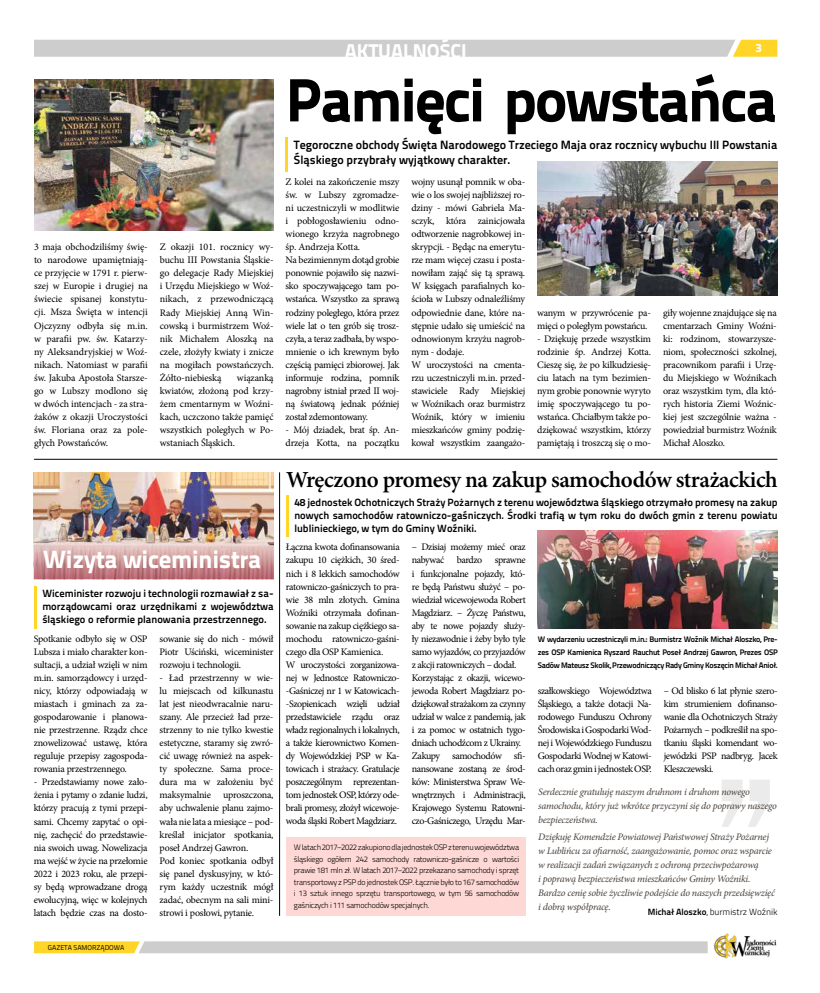
<style>
.page{position:relative;width:820px;height:993px;background:#fff}
.page>*{position:absolute;margin:0;border:0;box-sizing:border-box;transform-origin:0 0}
.t1{font:61px "Titillium Text 22 L 999 wt";letter-spacing:-.03em;color:#000}
.t2{font:25px "Titillium Text 22 L 999 wt";letter-spacing:-.01em;color:#fff}
.t3{font:600 23px "Minion Pro";letter-spacing:-.02em;color:#000}
.t4{font:20px "Titillium Text 22 L 999 wt";color:#fff}
.t5{font:12px/15px "Titillium Text 22 L 800 wt";color:#000}
.t6{font:12px "Titillium Text 22 L 999 wt";color:#fff}
.t7{font:10.5px/13px "Titillium Text 22 L 800 wt";color:#000;text-align:justify}
.t8{font:10px/13px "Minion Pro";letter-spacing:-.03em;color:#000;text-align:justify}
.t9{font:italic 500 10px/14px "Minion Pro";letter-spacing:-.025em;color:#544d48}
.t10{font:9px "Titillium Text 22 L 250 wt";letter-spacing:-.01em;color:#000}
.t11{font:8px/11.5px "Titillium Text 22 L 250 wt";letter-spacing:-.04em;color:#000;text-align:justify}
.t12{font:8px/13px "Titillium Text 22 L 800 wt";letter-spacing:-.035em;color:#000;text-align:justify}
.t13{font:7px "Titillium Text 22 L 400 wt";color:#000}
.s1{font-family:"Titillium Text 22 L 800 wt"}
</style>
<div class="page">
<img style="left:714px;top:933px;width:63px;height:24px">
<svg style="left:34px;top:941px;width:673px;height:11px;background:#d7d0b6"></svg>
<svg style="left:34px;top:40px;width:743px;height:17px;background:#d1cec5"></svg>
<img style="left:34px;top:472px;width:239px;height:19px">
<img style="left:34px;top:491px;width:239px;height:88px">
<hr style="left:34px;top:459px;width:743px;height:1px;background:#000">
<hr style="left:279px;top:472px;width:1px;height:443px;background:#000">
<hr style="left:285px;top:136px;width:3px;height:35px;background:#ffd528">
<img style="left:34px;top:79px;width:240px;height:151px">
<img style="left:537px;top:162px;width:239px;height:134px">
<hr style="left:286px;top:495px;width:2px;height:41px;background:#ffd528">
<hr style="left:34px;top:585px;width:2px;height:43px;background:#ffd528">
<img style="left:537px;top:530px;width:240px;height:98px">
<div style="left:286px;top:837px;width:239px;height:78px;background:#fed8d4"></div>
<svg style="left:722px;top:780px;width:47px;height:46px"></svg>
<p class="t8" style="left:34px;top:240px;width:115px">3 maja obchodziliśmy świę&shy;to narodowe upamiętniają&shy;ce przyjęcie w 1791 r. pierw&shy;szej w Europie i drugiej na świecie spisanej konstytu&shy;cji. Msza Święta w intencji Ojczyzny odbyła się m.in. w parafii pw. św. Katarzy&shy;ny Aleksandryjskiej w Woź&shy;nikach. Natomiast w parafii św. Jakuba Apostoła Starsze&shy;go w Lubszy modlono się w dwóch intencjach - za stra&shy;żaków z okazji Uroczystości św. Floriana oraz za pole&shy;głych Powstańców.</p>
<p class="t8" style="left:160px;top:240px;width:115px">Z okazji 101. rocznicy wy&shy;buchu III Powstania Śląskie&shy;go delegacje Rady Miejskiej i Urzędu Miejskiego w Woź&shy;nikach, z przewodniczącą Rady Miejskiej Anną Win&shy;cowską i burmistrzem Woź&shy;nik Michałem Aloszką na czele, złożyły kwiaty i znicze na mogiłach powstańczych.<br>Żółto-niebieską</p>
<p class="t8" style="left:160px;top:371px;width:115px;text-indent:77px">wiązanką kwiatów, złożoną pod krzy&shy;żem cmentarnym w Woźni&shy;kach, uczczono także pamięć wszystkich poległych w Po&shy;wstaniach Śląskich.</p>
<h2 class="t2" style="left:43px;top:539px;width:220px">Wizyta wiceministra</h2>
<p class="t7" style="left:42px;top:586px;width:233px">Wiceminister rozwoju i technologii rozmawiał z sa&shy;morządowcami oraz urzędnikami z województwa śląskiego o reformie planowania przestrzennego.</p>
<p class="t8" style="left:34px;top:632px;width:115px">Spotkanie odbyło się w OSP Lubsza i miało charakter kon&shy;sultacji, a udział wzięli w nim m.in. samorządowcy i urzęd&shy;nicy, którzy odpowiadają w miastach i gminach za za&shy;gospodarowanie i planowa&shy;nie przestrzenne. Rządz chce znowelizować ustawę, która reguluje przepisy zagospoda&shy;rowania przestrzennego.</p>
<p class="t8" style="left:34px;top:775px;width:115px">- Przedstawiamy nowe zało&shy;żenia i pytamy o zdanie ludzi, którzy pracują z tymi przepi&shy;sami. Chcemy zapytać o opi&shy;nię, zachęcić do przedstawie&shy;nia swoich uwag. Nowelizacja ma wejść w życie na przełomie 2022 i 2023 roku, ale przepi&shy;sy będą wprowadzane drogą ewolucyjną, więc w kolejnych latach będzie czas na dosto-</p>
<p class="t13" style="left:48px;top:941px;width:78px">GAZETA SAMORZĄDOWA</p>
<p class="t8" style="left:159px;top:632px;width:115px">sowanie się do nich - mówił Piotr Uściński, wiceminister rozwoju i technologii.</p>
<p class="t8" style="left:159px;top:671px;width:115px;text-align:left">- Ład przestrzenny w wie&shy;lu miejscach od kilkunastu lat jest nieodwracalnie naru&shy;szany. Ale przecież ład prze&shy;strzenny to nie tylko kwestie estetyczne, staramy się zwró&shy;cić uwagę również na aspek&shy;ty społeczne. Sama proce&shy;dura ma w założeniu być maksymalnie uproszczona, aby uchwalenie planu zajmo&shy;wała nie lata a miesiące – pod&shy;kreślał inicjator spotkania, poseł Andrzej Gawron.<br>Pod koniec spotkania odbył się panel dyskusyjny, w któ&shy;rym każdy uczestnik mógł zadać, obecnym na sali mini&shy;strowi i posłowi, pytanie.</p>
<h3 class="t4" style="left:344px;top:35px;width:123px">AKTUALNOŚCI</h3>
<p class="t6" style="left:755px;top:39px;width:8px">3</p>
<h1 class="t1" style="left:286px;top:52px;width:493px">Pamięci powstańca</h1>
<p class="t5" style="left:294px;top:137px;width:484px">Tegoroczne obchody Święta Narodowego Trzeciego Maja oraz rocznicy wybuchu III Powstania<br>Śląskiego przybrały wyjątkowy charakter.</p>
<p class="t8" style="left:285px;top:175px;width:115px;text-align:left">Z kolei na zakończenie mszy św. w Lubszy zgromadze&shy;ni uczestniczyli w modlitwie i pobłogosławieniu odno&shy;wionego krzyża nagrobnego śp. Andrzeja Kotta.<br>Na bezimiennym dotąd grobie ponownie pojawiło się nazwi&shy;sko spoczywającego tam po&shy;wstańca. Wszystko za sprawą rodziny poległego, która przez wiele lat o ten grób się trosz&shy;czyła, a teraz zadbała, by wspo&shy;mnienie o ich krewnym było częścią pamięci zbiorowej. Jak informuje rodzina, pomnik nagrobny istniał przed II woj&shy;ną światową jednak później został zdemontowany.</p>
<p class="t8" style="left:285px;top:423px;width:115px">- Mój dziadek, brat śp. An&shy;drzeja Kotta, na początku</p>
<p class="t8" style="left:411px;top:175px;width:115px;text-align:left">wojny usunął pomnik w oba&shy;wie o los swojej najbliższej ro&shy;dziny - mówi Gabriela Ma&shy;sczyk, która zainicjowała odtworzenie nagrobkowej in&shy;skrypcji. - Będąc na emerytu&shy;rze mam więcej czasu i posta&shy;nowiłam zająć się tą sprawą.<br>W księgach parafialnych ko&shy;ścioła w Lubszy odnaleźliśmy odpowiednie dane, które na&shy;stępnie udało się umieścić na odnowionym krzyżu nagrob&shy;nym - dodaje.<br>W uroczystości na cmenta&shy;rzu uczestniczyli m.in. przed&shy;stawiciele Rady Miejskiej w Woźnikach oraz burmistrz<br>Woźnik, który w imieniu mieszkańców gminy podzię&shy;kował wszystkim zaangażo-</p>
<p class="t8" style="left:537px;top:306px;width:115px">wanym w przywrócenie pa&shy;mięci o poległym powstańcu.</p>
<p class="t8" style="left:537px;top:332px;width:115px">- Dziękuję przede wszystkim rodzinie śp. Andrzej Kotta.<br>Cieszę się, że po kilkudziesię&shy;ciu latach na tym bezimien&shy;nym grobie ponownie wyryto imię spoczywającego tu po&shy;wstańca. Chciałbym także po&shy;dziękować wszystkim, którzy pamiętają i troszczą się o mo-</p>
<p class="t8" style="left:662px;top:306px;width:115px">giły wojenne znajdujące się na cmentarzach Gminy Woźni&shy;ki: rodzinom, stowarzysze&shy;niom, społeczności szkolnej, pracownikom parafii i Urzę&shy;du Miejskiego w Woźnikach oraz wszystkim tym, dla któ&shy;rych historia Ziemi Woźnic&shy;kiej jest szczególnie ważna - powiedział burmistrz Woźnik Michał Aloszko.</p>
<h3 class="t3" style="left:286px;top:464px;width:492px">Wręczono promesy na zakup samochodów strażackich</h3>
<p class="t7" style="left:294px;top:495px;width:484px">48 jednostek Ochotniczych Straży Pożarnych z terenu województwa śląskiego otrzymało promesy na zakup nowych samochodów ratowniczo-gaśniczych. Środki trafią w tym roku do dwóch gmin z terenu powiatu lublinieckiego, w tym do Gminy Woźniki.</p>
<p class="t8" style="left:286px;top:540px;width:115px;text-align:left">Łączna kwota dofinansowania zakupu 10 ciężkich, 30 śred&shy;nich i 8 lekkich samochodów ratowniczo-gaśniczych to pra&shy;wie 38 mln złotych. Gmina<br>Woźniki otrzymała dofinan&shy;sowanie na zakup ciężkiego sa&shy;mochodu ratowniczo-gaśni&shy;czego dla OSP Kamienica.<br>W uroczystości zorganizowa&shy;nej w Jednostce Ratowniczo--Gaśniczej nr 1 w Katowicach--Szopienicach wzięli udział przedstawiciele rządu oraz władz regionalnych i lokalnych, a także kierownictwo Komen&shy;dy Wojewódzkiej PSP w Ka&shy;towicach i strażacy. Gratulacje poszczególnym reprezentan&shy;tom jednostek OSP, którzy ode&shy;brali promesy, złożył wicewoje&shy;woda śląski Robert Magdziarz.</p>
<p class="t8" style="left:411px;top:540px;width:115px;text-align:left">– Dzisiaj możemy mieć oraz nabywać bardzo sprawne i funkcjonalne pojazdy, któ&shy;re będą Państwu służyć – po&shy;wiedział wicewojewoda Robert<br>Magdziarz. – Życzę Państwu, aby te nowe pojazdy służy&shy;ły niezawodnie i żeby było tyle samo wyjazdów, co przyjazdów z akcji ratowniczych – dodał.<br>Korzystając z okazji, wicewo&shy;jewoda Robert Magdziarz po&shy;dziękował strażakom za czynny udział w walce z pandemią, jak i za pomoc w ostatnich tygo&shy;dniach uchodźcom z Ukrainy.<br>Zakupy samochodów sfi&shy;nansowane zostaną ze środ&shy;ków: Ministerstwa Spraw We&shy;wnętrznych i Administracji,<br>Krajowego Systemu Ratowni&shy;czo-Gaśniczego, Urzędu Mar-</p>
<p class="t11" style="left:294px;top:840px;width:227px">W latach 2017–2022 zakupiono dla jednostek OSP z terenu województwa śląskiego ogółem 242 samochody ratowniczo-gaśnicze o wartości prawie 181 mln zł. W latach 2017–2022 przekazano samochody i sprzęt transportowy z PSP do jednostek OSP. Łącznie było to 167 samochodów i 13 sztuk innego sprzętu transportowego, w tym 56 samochodów gaśniczych i 111 samochodów specjalnych.</p>
<p class="t12" style="left:537px;top:631px;width:241px">W wydarzeniu uczestniczyli m.in.: Burmistrz Woźnik Michał Aloszko, Pre&shy;zes OSP Kamienica Ryszard Rauchut Poseł Andrzej Gawron, Prezes OSP Sadów Mateusz Skolik, Przewodniczący Rady Gminy Koszęcin Michał Anioł.</p>
<p class="t8" style="left:537px;top:684px;width:115px">szałkowskiego Województwa Śląskiego, a także dotacji Na&shy;rodowego Funduszu Ochrony Środowiska i Gospodarki Wod&shy;nej i Wojewódzkiego Funduszu Gospodarki Wodnej w Katowi&shy;cach oraz gmin i jednostek OSP.</p>
<p class="t8" style="left:663px;top:684px;width:115px">– Od blisko 6 lat płynie szero&shy;kim strumieniem dofinanso&shy;wanie dla Ochotniczych Straży Pożarnych – podkreślił na spo&shy;tkaniu śląski komendant wo&shy;jewódzki PSP nadbryg. Jacek Kleszczewski.</p>
<p class="t9" style="left:538px;top:784px;width:240px">Serdecznie gratuluję naszym druhnom i druhom nowego samochodu, który już wkrótce przyczyni się do poprawy naszego bezpieczeństwa.</p>
<p class="t9" style="left:538px;top:829px;width:238px">Dziękuję Komendzie Powiatowej Państwowej Straży Pożarnej w Lublińcu za ofiarność, zaangażowanie, pomoc oraz wsparcie w realizacji zadań związanych z ochroną przeciwpożarową<br>i poprawą bezpieczeństwa mieszkańców Gminy Woźniki.<br>Bardzo cenię sobie życzliwie podejście do naszych przedsięwzięć i dobrą współpracę.</p>
<p class="t10" style="left:647px;top:905px;width:131px"><span class="s1">Michał Aloszko</span>, burmistrz Woźnik</p>
</div>
